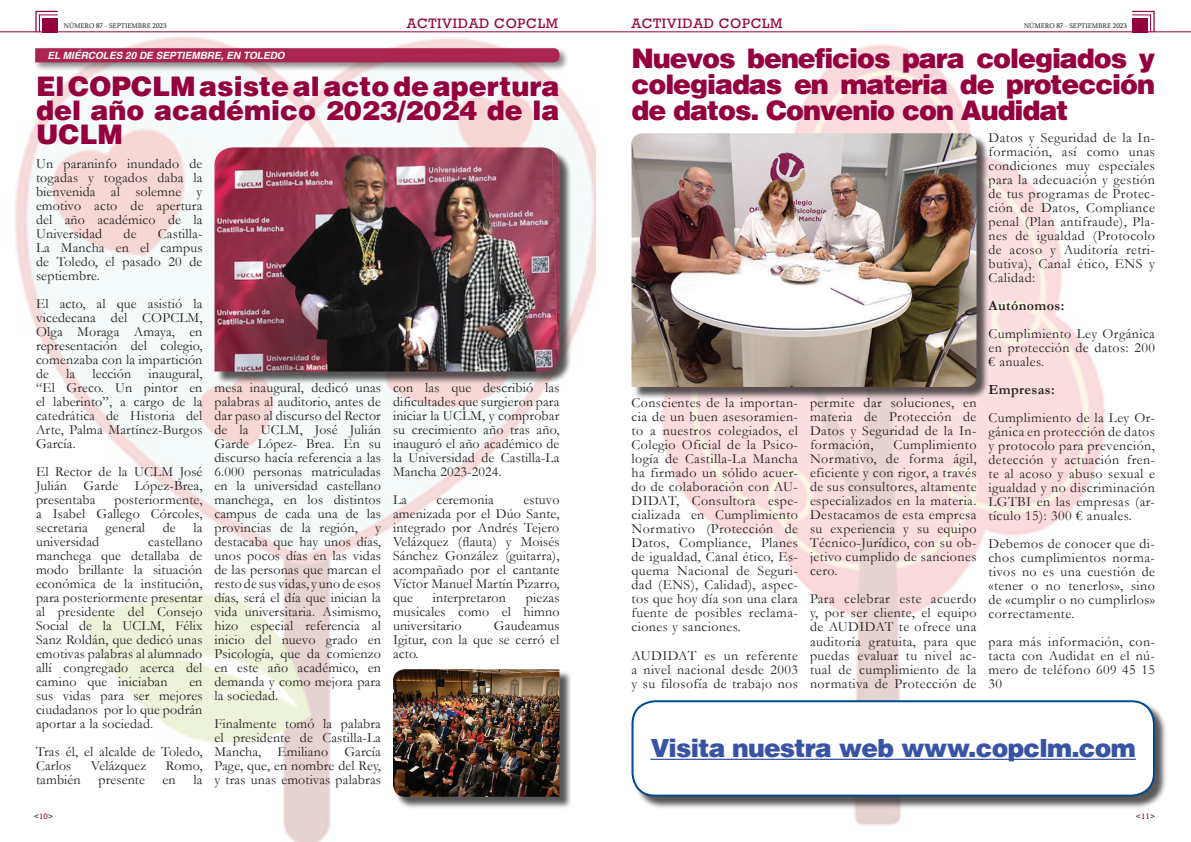
<style>
.page{position:relative;width:1191px;height:842px;background:#fff}
.page>*{position:absolute;margin:0;border:0;box-sizing:border-box;transform-origin:0 0}
.t1{font:900 27px/26px "Helvetica";letter-spacing:-.02em;color:#94003e;text-align:justify}
.t2{font:900 25px "Helvetica";letter-spacing:-.03em;color:#3853a3}
.t3{font:14px/14px "Garamond";letter-spacing:.01em;color:#231f20;text-align:justify}
.t4{font:14px "Rockwell";letter-spacing:.05em;color:#94003e}
.t5{font:700 14px "Garamond";letter-spacing:.03em;color:#231f20}
.t6{font:italic 700 10px "Helvetica";color:#fff}
.t7{font:8px "Rockwell";color:#231f20}
.t8{font:7px "Sylfaen";color:#231f20}
.s1{color:#94003e}
</style>
<div class="page">
<img style="left:0;top:32px;width:1191px;height:810px">
<hr style="left:0;top:31px;width:1191px;height:1px;background:#94003e">
<svg style="left:35px;top:10px;width:24px;height:23px"></svg>
<svg style="left:1131px;top:10px;width:24px;height:23px"></svg>
<div style="left:633px;top:135px;width:355px;height:264px;background:#231f20;opacity:.75"></div>
<img style="left:631px;top:133px;width:345px;height:254px">
<div style="left:633px;top:702px;width:534px;height:107px;background:#231f20;opacity:.75"></div>
<div style="left:632px;top:701px;width:522px;height:95px;background:#fff;border-radius:23px"></div>
<hr style="left:650px;top:759px;width:485px;height:1px;background:#3853a3">
<div style="left:631px;top:700px;width:524px;height:97px;border:2px solid #014990;border-radius:23px"></div>
<div style="left:34px;top:47px;width:535px;height:25px;background:#231f20;opacity:.5"></div>
<svg style="left:34px;top:47px;width:526px;height:16px;background:#b0385f"></svg>
<div style="left:216px;top:149px;width:356px;height:235px;background:#231f20;opacity:.75"></div>
<img style="left:214px;top:147px;width:345px;height:224px">
<div style="left:394px;top:671px;width:178px;height:138px;background:#231f20;opacity:.75"></div>
<img style="left:393px;top:669px;width:166px;height:128px">
<p class="t8" style="left:64px;top:21px;width:104px">NÚMERO 87 - SEPTIEMBRE 2023</p>
<p class="t4" style="left:407px;top:15px;width:152px">ACTIVIDAD COPCLM</p>
<p class="t8" style="left:1024px;top:21px;width:104px">NÚMERO 87 - SEPTIEMBRE 2023</p>
<p class="t4" style="left:631px;top:15px;width:152px">ACTIVIDAD COPCLM</p>
<h1 class="t1" style="left:631px;top:44px;width:525px">Nuevos beneficios para colegiados y colegiadas en materia de protección de datos. Convenio con Audidat</h1>
<p class="t6" style="left:47px;top:49px;width:239px">EL MIÉRCOLES 20 DE SEPTIEMBRE, EN TOLEDO</p>
<h1 class="t1" style="left:36px;top:74px;width:525px;line-height:24px">El COPCLM asiste al acto de apertura del año académico 2023/2024 de la UCLM</h1>
<p class="t3" style="left:36px;top:156px;width:168px">Un paraninfo inundado de togadas y togados daba la bienvenida al solemne y emotivo acto de apertura del año académico de la Universidad</p>
<p class="t3" style="left:988px;top:131px;width:168px">Datos y Seguridad de la In&shy;formación, así como unas condiciones muy especiales para la adecuación y gestión de tus programas de Protec&shy;ción de Datos, Compliance penal (Plan antifraude), Pla&shy;nes de igualdad (Protocolo de acoso y Auditoría retri&shy;butiva), Canal ético, ENS y Calidad:</p>
<p class="t5" style="left:988px;top:296px;width:77px">Autónomos:</p>
<p class="t3" style="left:988px;top:327px;width:168px">Cumplimiento Ley Orgánica en protección de datos: 200 € anuales.</p>
<p class="t5" style="left:988px;top:380px;width:68px">Empresas:</p>
<p class="t3" style="left:988px;top:411px;width:168px">Cumplimiento de la Ley Or&shy;gánica en protección de datos y protocolo para prevención, detección y actuación fren&shy;te al acoso y abuso sexual e igualdad y no discriminación LGTBI en las empresas (ar&shy;tículo 15): 300 € anuales.</p>
<p class="t3" style="left:988px;top:537px;width:168px">Debemos de conocer que di&shy;chos cumplimientos norma&shy;tivos no es una cuestión de «tener o no tenerlos», sino de «cumplir o no cumplirlos» correctamente.</p>
<p class="t3" style="left:988px;top:635px;width:168px">para más información, con&shy;tacta con Audidat en el nú&shy;mero de teléfono 609 45 15<br>30</p>
<p class="t3" style="left:124px;top:226px;width:14px">de</p>
<p class="t3" style="left:36px;top:226px;width:168px;text-indent:122px">Castilla-La Mancha en el campus de Toledo, el pasado 20 de septiembre.</p>
<p class="t3" style="left:36px;top:296px;width:168px">El acto, al que asistió la vicedecana del COPCLM, Olga Moraga Amaya, en representación del colegio, comenzaba con la impartición de la lección inaugural, “El Greco. Un pintor en el laberinto”, a cargo de la catedrática de Historia del Arte, Palma Martínez-Burgos García.</p>
<p class="t3" style="left:36px;top:464px;width:168px">El Rector de la UCLM José Julián Garde López-Brea, presentaba</p>
<p class="t3" style="left:393px;top:380px;width:168px">con las que describió las dificultades que surgieron para iniciar la UCLM, y comprobar su crecimiento año tras año, inauguró el año académico de la Universidad de Castilla-La Mancha 2023-2024.</p>
<p class="t3" style="left:393px;top:492px;width:15px">La</p>
<p class="t3" style="left:436px;top:492px;width:59px">ceremonia</p>
<p class="t3" style="left:214px;top:380px;width:168px">mesa inaugural, dedicó unas palabras al auditorio, antes de dar paso al discurso del Rector de la UCLM, José Julián Garde López- Brea. En su discurso hacía referencia a las 6.000 personas matriculadas en la universidad castellano manchega, en los distintos campus de cada una de las provincias de la región, y destacaba que hay unos días, unos pocos días en las vidas de las personas que marcan el resto de sus vidas, y uno de esos días, será el día que inician la vida universitaria. Asimismo, hizo especial referencia al inicio del nuevo grado en Psicología, que da comienzo en este año académico, en demanda y como mejora para la sociedad.</p>
<p class="t3" style="left:214px;top:716px;width:168px">Finalmente tomó la palabra el presidente de Castilla-La Mancha, Emiliano García Page, que, en nombre del Rey, y tras unas emotivas palabras</p>
<p class="t3" style="left:631px;top:396px;width:168px">Conscientes de la importan&shy;cia de un buen asesoramien&shy;to a nuestros colegiados, el Colegio Oficial de la Psico&shy;logía de Castilla-La Mancha ha firmado un sólido acuer&shy;do de colaboración con AU-DIDAT, Consultora espe&shy;cializada en Cumplimiento Normativo (Protección de Datos, Compliance, Planes de igualdad, Canal ético, Es&shy;quema Nacional de Seguri&shy;dad (ENS), Calidad), aspec&shy;tos que hoy día son una clara fuente de posibles reclama&shy;ciones y sanciones.</p>
<p class="t3" style="left:631px;top:648px;width:168px">AUDIDAT es un referente a nivel nacional desde 2003 y su filosofía de trabajo nos</p>
<p class="t3" style="left:810px;top:396px;width:168px">permite dar soluciones, en materia de Protección de Datos y Seguridad de la In&shy;formación,</p>
<p class="t3" style="left:810px;top:438px;width:168px;text-indent:84px">Cumplimiento Normativo, de forma ágil, eficiente y con rigor, a través de sus consultores, altamente especializados en la materia.<br>Destacamos de esta empresa su experiencia y su equipo Técnico-Jurídico, con su ob&shy;jetivo cumplido de sanciones cero.</p>
<p class="t3" style="left:810px;top:592px;width:168px">Para celebrar este acuerdo y, por ser cliente, el equipo de AUDIDAT te ofrece una auditoría gratuita, para que puedas evaluar tu nivel ac&shy;tual de cumplimiento de la normativa de Protección de</p>
<p class="t3" style="left:36px;top:492px;width:168px;text-indent:78px">posteriormente, a Isabel Gallego Córcoles, secretaria</p>
<p class="t3" style="left:393px;top:492px;width:168px;text-indent:130px">estuvo amenizada por el Dúo Sante, integrado por Andrés Tejero Velázquez (flauta) y Moisés Sánchez González (guitarra), acompañado por el cantante Víctor Manuel Martín Pizarro, que</p>
<p class="t3" style="left:105px;top:520px;width:41px">general</p>
<p class="t3" style="left:163px;top:520px;width:14px">de</p>
<p class="t3" style="left:193px;top:520px;width:11px">la</p>
<p class="t3" style="left:36px;top:534px;width:65px">universidad</p>
<p class="t3" style="left:36px;top:534px;width:168px;text-indent:112px">castellano manchega que detallaba de modo brillante la situación económica de la institución, para posteriormente presentar al presidente del Consejo Social de la UCLM, Félix Sanz Roldán, que dedicó unas emotivas palabras al alumnado allí congregado acerca del camino que iniciaban</p>
<p class="t3" style="left:393px;top:590px;width:168px;text-indent:133px">piezas musicales como el himno universitario</p>
<p class="t3" style="left:433px;top:590px;width:75px">interpretaron</p>
<p class="t3" style="left:393px;top:618px;width:168px;text-indent:101px">Gaudeamus Igitur, con la que se cerró el acto.</p>
<p class="t3" style="left:36px;top:674px;width:168px;text-indent:153px">en sus vidas para ser mejores ciudadanos por lo que podrán aportar a la sociedad.</p>
<p class="t3" style="left:36px;top:744px;width:168px">Tras él, el alcalde de Toledo,<br>Carlos</p>
<h2 class="t2" style="left:650px;top:732px;width:487px">Visita nuestra web www.copclm.com</h2>
<p class="t3" style="left:91px;top:758px;width:57px">Velázquez</p>
<p class="t3" style="left:166px;top:758px;width:38px">Romo,</p>
<p class="t3" style="left:36px;top:772px;width:46px">también</p>
<p class="t3" style="left:98px;top:772px;width:48px">presente</p>
<p class="t3" style="left:163px;top:772px;width:15px">en</p>
<p class="t3" style="left:193px;top:772px;width:11px">la</p>
<p class="t7" style="left:34px;top:811px;width:21px">&lt;<span class="s1">10</span>&gt;</p>
<p class="t7" style="left:1136px;top:812px;width:21px">&lt;<span class="s1">11</span>&gt;</p>
</div>
